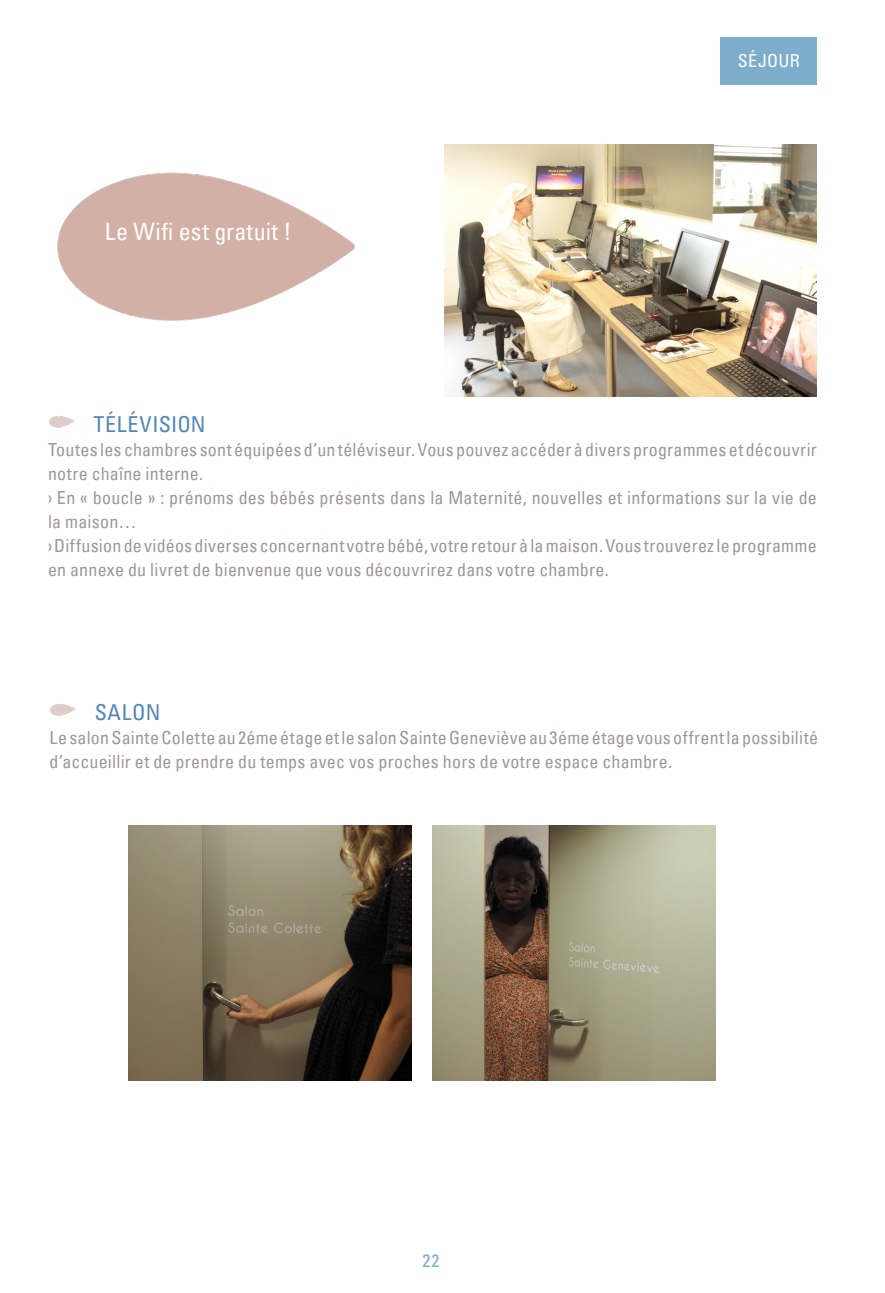
<style>
.page{position:relative;width:885px;height:1293px;background:#fff}
.page>*{position:absolute;margin:0;border:0;box-sizing:border-box;transform-origin:0 0}
.Table_des_matières{font:condensed 24px "Univers LT";letter-spacing:.02em;color:#fff}
.Titre_texte{font:condensed 22px "Univers LT";letter-spacing:.025em;color:#5287b7}
.t1{font:condensed 18px/24px "Univers LT";letter-spacing:.015em;color:#a0949e}
.Tetière{font:condensed 18px "Univers LT";letter-spacing:.02em;color:#fff}
.t2{font:condensed 18px "Univers LT";color:#7dadcb}
</style>
<div class="page">
<img style="left:444px;top:144px;width:372px;height:252px">
<div style="left:720px;top:37px;width:96px;height:47px;background:#7dadcb"></div>
<img style="left:57px;top:172px;width:298px;height:149px">
<img style="left:128px;top:825px;width:283px;height:255px">
<img style="left:432px;top:825px;width:283px;height:255px">
<img style="left:49px;top:416px;width:26px;height:12px">
<img style="left:50px;top:704px;width:26px;height:12px">
<p class="Table_des_matières" style="left:105px;top:216px;width:188px">Le Wifi est gratuit !</p>
<p class="Tetière" style="left:737px;top:50px;width:64px">SÉJOUR</p>
<p class="Titre_texte" style="left:93px;top:410px;width:114px">TÉLÉVISION</p>
<p class="t1" style="left:48px;top:437px;width:770px">Toutes les chambres sont équipées d’un téléviseur. Vous pouvez accéder à divers programmes et découvrir notre chaîne interne.</p>
<p class="t1" style="left:48px;top:485px;width:770px">› En « boucle » : prénoms des bébés présents dans la Maternité, nouvelles et informations sur la vie de la maison…</p>
<p class="t1" style="left:48px;top:533px;width:770px">› Diffusion de vidéos diverses concernant votre bébé, votre retour à la maison. Vous trouverez le programme en annexe du livret de bienvenue que vous découvrirez dans votre chambre.</p>
<p class="Titre_texte" style="left:95px;top:698px;width:67px">SALON</p>
<p class="t1" style="left:49px;top:725px;width:770px">Le salon Sainte Colette au 2éme étage et le salon Sainte Geneviève au 3éme étage vous offrent la possibilité d’accueillir et de prendre du temps avec vos proches hors de votre espace chambre.</p>
<p class="t2" style="left:422px;top:1249px;width:19px">22</p>
</div>
